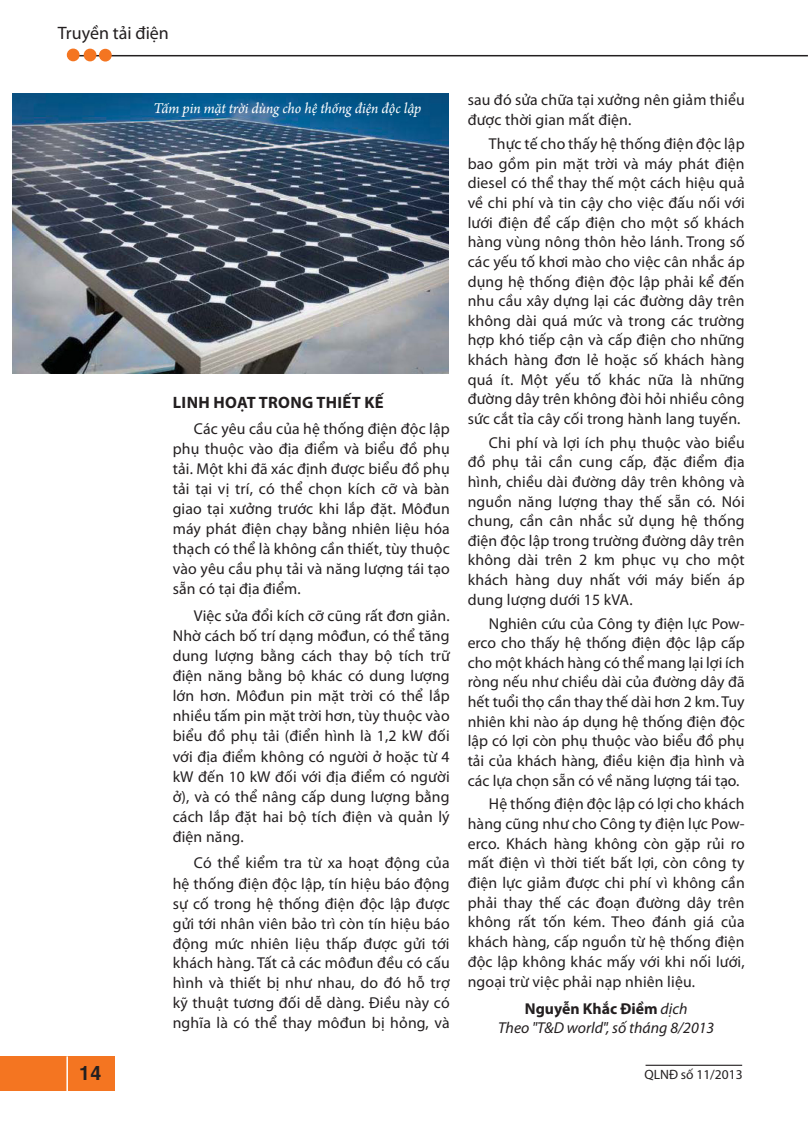
<style>
.page{position:relative;width:808px;height:1127px;background:#fff}
.page>*{position:absolute;margin:0;border:0;box-sizing:border-box;transform-origin:0 0}
.t1{font:19.5px "VNI Helve Bold";color:#231f20}
.t2{font:18px "Myriad Pro";color:#231f20}
.t{font:700 16.5px "Myriad Pro";letter-spacing:.02em;color:#231f20}
.t3{font:15.75px/19.6px "Myriad Pro";letter-spacing:.01em;color:#231f20;text-align:justify}
.t4{font:italic 15.75px "Arno Pro";letter-spacing:-.005em;color:#fff}
.t5{font:italic 15.75px "Myriad Pro";color:#231f20}
.t6{font:700 15.75px "Myriad Pro";color:#231f20}
.t7{font:13.5px "Myriad Pro";color:#231f20}
.s1{font-weight:400;font-style:italic}
</style>
<div class="page">
<div style="left:0;top:1057px;width:115px;height:34px;background:#f47521"></div>
<hr style="left:66px;top:1056px;width:2px;height:36px;background:#fff">
<hr style="left:645px;top:1065px;width:97px;height:1px;background:#231f20">
<hr style="left:67px;top:55px;width:740px;height:1px;background:#231f20">
<div style="left:68px;top:49px;width:11px;height:12px;background:#f47521;border-radius:50%"></div>
<div style="left:67px;top:49px;width:13px;height:12px;border:2px solid #f47521;border-radius:50%"></div>
<div style="left:84px;top:49px;width:12px;height:12px;background:#f47521;border-radius:50%"></div>
<div style="left:84px;top:49px;width:12px;height:12px;border:2px solid #f47521;border-radius:50%"></div>
<div style="left:100px;top:50px;width:11px;height:11px;background:#f47521;border-radius:50%"></div>
<div style="left:99px;top:49px;width:13px;height:13px;border:2px solid #f47521;border-radius:50%"></div>
<img style="left:13px;top:94px;width:435px;height:280px">
<p class="t2" style="left:58px;top:22px;width:113px">Truyền tải điện</p>
<p class="t4" style="left:153px;top:99px;width:270px">Tấm pin mặt trời dùng cho hệ thống điện độc lập</p>
<p class="t" style="left:173px;top:391px;width:212px">LINH HOẠT TRONG THIẾT KẾ</p>
<p class="t3" style="left:173px;top:418px;width:278px;line-height:20.1px;text-indent:21px">Các yêu cầu của hệ thống điện độc lập phụ thuộc vào địa điểm và biểu đồ phụ tải. Một khi đã xác định được biểu đồ phụ tải tại vị trí, có thể chọn kích cỡ và bàn giao tại xưởng trước khi lắp đặt. Môđun máy phát điện chạy bằng nhiên liệu hóa thạch có thể là không cần thiết, tùy thuộc vào yêu cầu phụ tải và năng lượng tái tạo sẵn có tại địa điểm.</p>
<p class="t3" style="left:173px;top:605px;width:278px;line-height:20.1px;text-indent:21px">Việc sửa đổi kích cỡ cũng rất đơn giản.<br>Nhờ cách bố trí dạng môđun, có thể tăng dung lượng bằng cách thay bộ tích trữ điện năng bằng bộ khác có dung lượng lớn hơn. Môđun pin mặt trời có thể lắp nhiều tấm pin mặt trời hơn, tùy thuộc vào biểu đồ phụ tải (điển hình là 1,2 kW đối với địa điểm không có người ở hoặc từ 4 kW đến 10 kW đối với địa điểm có người ở), và có thể nâng cấp dung lượng bằng cách lắp đặt hai bộ tích điện và quản lý điện năng.</p>
<p class="t3" style="left:173px;top:853px;width:278px;text-indent:21px">Có thể kiểm tra từ xa hoạt động của hệ thống điện độc lập, tín hiệu báo động sự cố trong hệ thống điện độc lập được gửi tới nhân viên bảo trì còn tín hiệu báo động mức nhiên liệu thấp được gửi tới khách hàng. Tất cả các môđun đều có cấu hình và thiết bị như nhau, do đó hỗ trợ kỹ thuật tương đối dễ dàng. Điều này có nghĩa là có thể thay môđun bị hỏng, và</p>
<p class="t3" style="left:468px;top:90px;width:278px">sau đó sửa chữa tại xưởng nên giảm thiểu được thời gian mất điện.</p>
<p class="t3" style="left:468px;top:134px;width:279px;text-indent:21px">Thực tế cho thấy hệ thống điện độc lập bao gồm pin mặt trời và máy phát điện diesel có thể thay thế một cách hiệu quả về chi phí và tin cậy cho việc đấu nối với lưới điện để cấp điện cho một số khách hàng vùng nông thôn hẻo lánh. Trong số các yếu tố khơi mào cho việc cân nhắc áp dụng hệ thống điện độc lập phải kể đến nhu cầu xây dựng lại các đường dây trên không dài quá mức và trong các trường hợp khó tiếp cận và cấp điện cho những khách hàng đơn lẻ hoặc số khách hàng quá ít. Một yếu tố khác nữa là những đường dây trên không đòi hỏi nhiều công sức cắt tỉa cây cối trong hành lang tuyến.</p>
<p class="t3" style="left:468px;top:432px;width:278px;text-indent:21px">Chi phí và lợi ích phụ thuộc vào biểu đồ phụ tải cần cung cấp, đặc điểm địa hình, chiều dài đường dây trên không và nguồn năng lượng thay thế sẵn có. Nói chung, cần cân nhắc sử dụng hệ thống điện độc lập trong trường đường dây trên không dài trên 2 km phục vụ cho một khách hàng duy nhất với máy biến áp dung lượng dưới 15 kVA.</p>
<p class="t3" style="left:468px;top:613px;width:278px;text-indent:21px">Nghiên cứu của Công ty điện lực Pow&shy;erco cho thấy hệ thống điện độc lập cấp cho một khách hàng có thể mang lại lợi ích ròng nếu như chiều dài của đường dây đã hết tuổi thọ cần thay thế dài hơn 2 km. Tuy nhiên khi nào áp dụng hệ thống điện độc lập có lợi còn phụ thuộc vào biểu đồ phụ tải của khách hàng, điều kiện địa hình và các lựa chọn sẵn có về năng lượng tái tạo.</p>
<p class="t3" style="left:468px;top:794px;width:278px;text-indent:21px">Hệ thống điện độc lập có lợi cho khách hàng cũng như cho Công ty điện lực Pow&shy;erco. Khách hàng không còn gặp rủi ro mất điện vì thời tiết bất lợi, còn công ty điện lực giảm được chi phí vì không cần phải thay thế các đoạn đường dây trên không rất tốn kém. Theo đánh giá của khách hàng, cấp nguồn từ hệ thống điện độc lập không khác mấy với khi nối lưới, ngoại trừ việc phải nạp nhiên liệu.</p>
<p class="t6" style="left:525px;top:998px;width:164px">NGUYỄN KHẮC ĐIỀM <span class="s1">dịch</span></p>
<p class="t5" style="left:498px;top:1018px;width:218px">Theo "T&amp;D world", số tháng 8/2013</p>
<p class="t1" style="left:79px;top:1057px;width:24px">14</p>
<p class="t7" style="left:644px;top:1066px;width:100px">QLNĐ số 11/2013</p>
</div>
